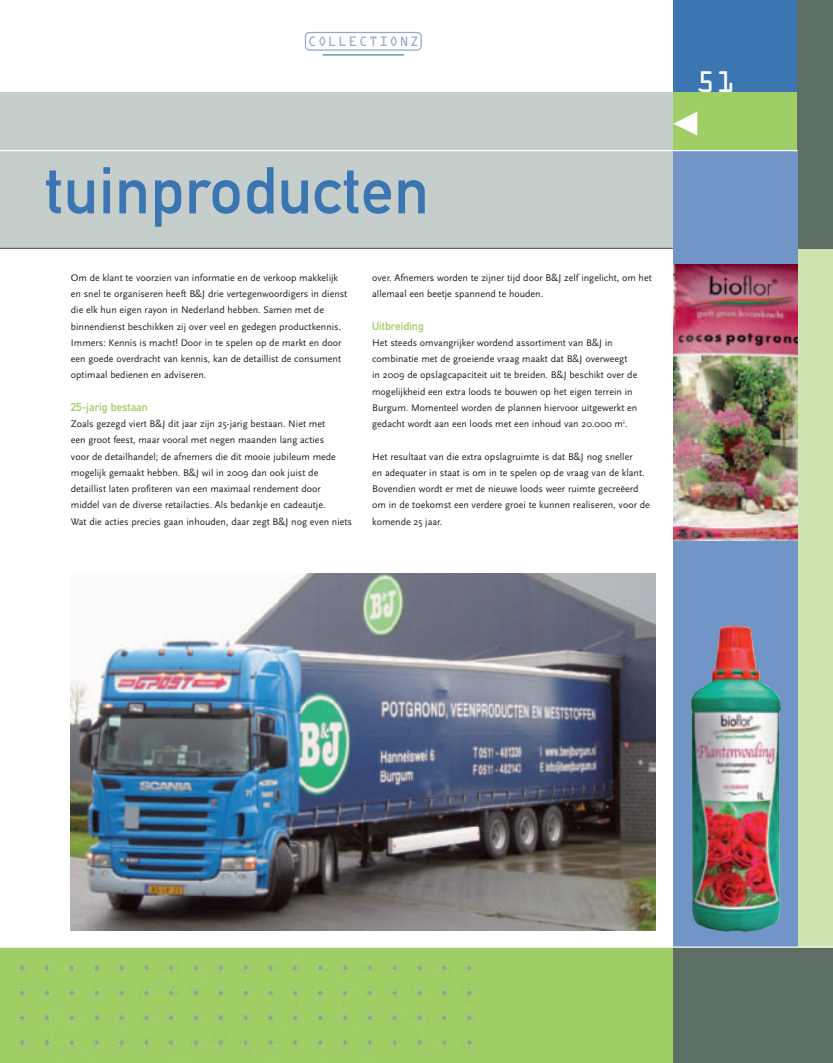
<style>
.page{position:relative;width:833px;height:1063px;background:#fff}
.page>*{position:absolute;margin:0;border:0;box-sizing:border-box;transform-origin:0 0}
.t1{font:65px "DIN Mittelschrift";letter-spacing:.01em;color:#3b76b3}
.t2{font:26.62px "OCRA";color:#fff}
.t3{font:12.25px "OCRA";letter-spacing:.12em;color:#94a8ca}
.t4{font:11.25px "DIN Mittelschrift";color:#9fce66}
.t5{font:10px/16.2px "Scala Sans";color:#231f20}
</style>
<div class="page">
<img style="left:0;top:0;width:833px;height:1063px">
<svg style="left:673px;top:111px;width:24px;height:24px"></svg>
<p class="t3" style="left:308px;top:37px;width:112px">COLLECTIONZ</p>
<h1 class="t1" style="left:45px;top:167px;width:386px">tuinproducten</h1>
<p class="t5" style="left:71px;top:270px;width:278px">Om de klant te voorzien van informatie en de verkoop makkelijk en snel te organiseren heeft B&amp;J drie vertegenwoordigers in dienst die elk hun eigen rayon in Nederland hebben. Samen met de binnendienst beschikken zij over veel en gedegen productkennis.<br>Immers: Kennis is macht! Door in te spelen op de markt en door een goede overdracht van kennis, kan de detaillist de consument optimaal bedienen en adviseren.</p>
<p class="t4" style="left:71px;top:403px;width:79px">25-jarig bestaan</p>
<p class="t5" style="left:71px;top:417px;width:283px">Zoals gezegd viert B&amp;J dit jaar zijn 25-jarig bestaan. Niet met<br>een groot feest, maar vooral met negen maanden lang acties<br>voor de detailhandel; de afnemers die dit mooie jubileum mede mogelijk gemaakt hebben. B&amp;J wil in 2009 dan ook juist de detaillist laten profiteren van een maximaal rendement door middel van de diverse retailacties. Als bedankje en cadeautje.<br>Wat die acties precies gaan inhouden, daar zegt B&amp;J nog even niets</p>
<p class="t5" style="left:372px;top:270px;width:281px">over. Afnemers worden te zijner tijd door B&amp;J zelf ingelicht, om het allemaal een beetje spannend te houden.</p>
<p class="t4" style="left:372px;top:322px;width:53px">Uitbreiding</p>
<p class="t5" style="left:372px;top:335px;width:267px">Het steeds omvangrijker wordend assortiment van B&amp;J in combinatie met de groeiende vraag maakt dat B&amp;J overweegt in 2009 de opslagcapaciteit uit te breiden. B&amp;J beschikt over de mogelijkheid een extra loods te bouwen op het eigen terrein in Burgum. Momenteel worden de plannen hiervoor uitgewerkt en gedacht wordt aan een loods met een inhoud van 20.000 m<sup>3</sup>.</p>
<p class="t5" style="left:372px;top:449px;width:279px">Het resultaat van die extra opslagruimte is dat B&amp;J nog sneller<br>en adequater in staat is om in te spelen op de vraag van de klant.<br>Bovendien wordt er met de nieuwe loods weer ruimte gecreëerd om in de toekomst een verdere groei te kunnen realiseren, voor de komende 25 jaar.</p>
<h2 class="t2" style="left:695px;top:74px;width:41px">51</h2>
</div>
